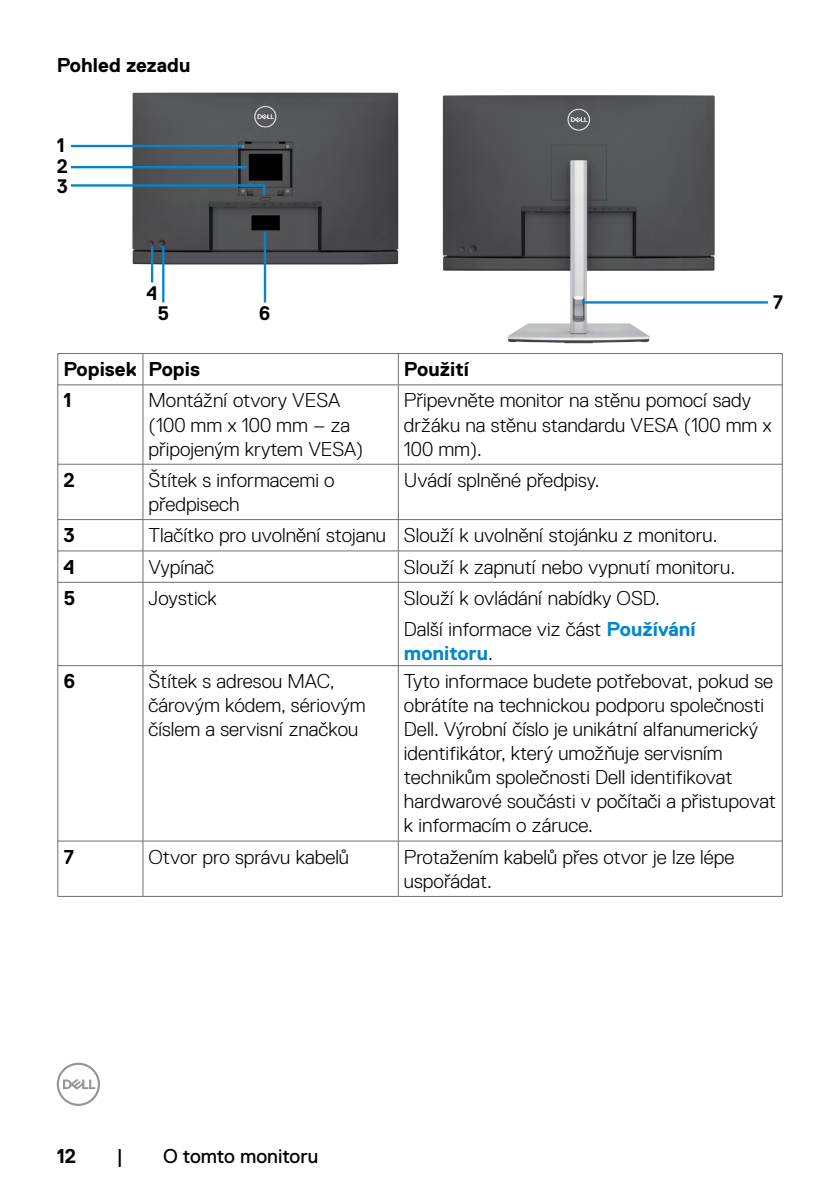
<style>
.page{position:relative;width:840px;height:1191px;background:#fff}
.page>*{position:absolute;margin:0;border:0;box-sizing:border-box;transform-origin:0 0}
.t1{font:300 20px/24px "Dell Replica";color:#000}
.t2{font:700 20px "Dell Replica";color:#000}
.t3{font:20px "Dell Replica";color:#000}
.t4{font:700 20px "Dell Replica";color:#0087cb}
.t5{font:700 19.6px/20.2px "Dell Replica";color:#030000}
.s1{font-weight:700;color:#0087cb}
.s2{font-weight:300;color:#000}
</style>
<div class="page">
<svg style="left:57px;top:1062px;width:43px;height:44px"></svg>
<img style="left:130px;top:92px;width:269px;height:176px">
<img style="left:442px;top:95px;width:278px;height:249px">
<hr style="left:71px;top:145px;width:170px;height:2px;background:#0087cb">
<hr style="left:581px;top:301px;width:186px;height:2px;background:#0087cb">
<svg style="left:70px;top:154px;width:212px;height:44px"></svg>
<hr style="left:264px;top:232px;width:2px;height:70px;background:#0087cb">
<hr style="left:162px;top:246px;width:2px;height:56px;background:#0087cb">
<hr style="left:151px;top:246px;width:2px;height:36px;background:#0087cb">
<hr style="left:71px;top:166px;width:176px;height:2px;background:#0087cb">
<svg style="left:251px;top:215px;width:29px;height:15px"></svg>
<hr style="left:142px;top:550px;width:256px;height:1px;background:#6d6e71">
<hr style="left:142px;top:551px;width:1px;height:31px;background:#6d6e71">
<hr style="left:398px;top:550px;width:384px;height:1px;background:#6d6e71">
<hr style="left:398px;top:551px;width:1px;height:31px;background:#6d6e71">
<hr style="left:781px;top:551px;width:1px;height:31px;background:#6d6e71">
<hr style="left:142px;top:582px;width:256px;height:1px;background:#6d6e71">
<hr style="left:398px;top:582px;width:384px;height:1px;background:#6d6e71">
<hr style="left:57px;top:353px;width:86px;height:1px;background:#6d6e71">
<hr style="left:57px;top:354px;width:1px;height:31px;background:#6d6e71">
<hr style="left:143px;top:353px;width:255px;height:1px;background:#6d6e71">
<hr style="left:142px;top:354px;width:1px;height:30px;background:#6d6e71">
<hr style="left:398px;top:353px;width:384px;height:1px;background:#6d6e71">
<hr style="left:398px;top:354px;width:1px;height:30px;background:#6d6e71">
<hr style="left:781px;top:354px;width:1px;height:31px;background:#6d6e71">
<hr style="left:57px;top:384px;width:86px;height:1px;background:#6d6e71">
<hr style="left:57px;top:385px;width:1px;height:79px;background:#6d6e71">
<hr style="left:142px;top:384px;width:256px;height:1px;background:#6d6e71">
<hr style="left:142px;top:385px;width:1px;height:79px;background:#6d6e71">
<hr style="left:398px;top:384px;width:384px;height:1px;background:#6d6e71">
<hr style="left:398px;top:385px;width:1px;height:79px;background:#6d6e71">
<hr style="left:781px;top:385px;width:1px;height:79px;background:#6d6e71">
<hr style="left:57px;top:464px;width:86px;height:1px;background:#6d6e71">
<hr style="left:57px;top:464px;width:1px;height:55px;background:#6d6e71">
<hr style="left:142px;top:464px;width:256px;height:1px;background:#6d6e71">
<hr style="left:142px;top:464px;width:1px;height:55px;background:#6d6e71">
<hr style="left:398px;top:464px;width:384px;height:1px;background:#6d6e71">
<hr style="left:398px;top:464px;width:1px;height:55px;background:#6d6e71">
<hr style="left:781px;top:464px;width:1px;height:55px;background:#6d6e71">
<hr style="left:57px;top:519px;width:86px;height:1px;background:#6d6e71">
<hr style="left:57px;top:519px;width:1px;height:32px;background:#6d6e71">
<hr style="left:142px;top:519px;width:256px;height:1px;background:#6d6e71">
<hr style="left:142px;top:520px;width:1px;height:30px;background:#6d6e71">
<hr style="left:398px;top:519px;width:384px;height:1px;background:#6d6e71">
<hr style="left:398px;top:520px;width:1px;height:30px;background:#6d6e71">
<hr style="left:781px;top:519px;width:1px;height:32px;background:#6d6e71">
<hr style="left:57px;top:550px;width:86px;height:1px;background:#6d6e71">
<hr style="left:57px;top:551px;width:1px;height:31px;background:#6d6e71">
<hr style="left:57px;top:582px;width:86px;height:1px;background:#6d6e71">
<hr style="left:57px;top:582px;width:1px;height:83px;background:#6d6e71">
<hr style="left:142px;top:582px;width:1px;height:83px;background:#6d6e71">
<hr style="left:398px;top:582px;width:1px;height:83px;background:#6d6e71">
<hr style="left:781px;top:582px;width:1px;height:83px;background:#6d6e71">
<hr style="left:57px;top:665px;width:86px;height:1px;background:#6d6e71">
<hr style="left:57px;top:665px;width:1px;height:176px;background:#6d6e71">
<hr style="left:142px;top:665px;width:256px;height:1px;background:#6d6e71">
<hr style="left:142px;top:666px;width:1px;height:174px;background:#6d6e71">
<hr style="left:398px;top:665px;width:384px;height:1px;background:#6d6e71">
<hr style="left:398px;top:666px;width:1px;height:174px;background:#6d6e71">
<hr style="left:781px;top:665px;width:1px;height:176px;background:#6d6e71">
<hr style="left:57px;top:840px;width:86px;height:1px;background:#6d6e71">
<hr style="left:57px;top:841px;width:1px;height:55px;background:#6d6e71">
<hr style="left:142px;top:840px;width:256px;height:1px;background:#6d6e71">
<hr style="left:142px;top:841px;width:1px;height:55px;background:#6d6e71">
<hr style="left:398px;top:840px;width:384px;height:1px;background:#6d6e71">
<hr style="left:398px;top:841px;width:1px;height:55px;background:#6d6e71">
<hr style="left:781px;top:841px;width:1px;height:55px;background:#6d6e71">
<hr style="left:57px;top:896px;width:86px;height:1px;background:#6d6e71">
<hr style="left:143px;top:896px;width:255px;height:1px;background:#6d6e71">
<hr style="left:398px;top:896px;width:384px;height:1px;background:#6d6e71">
<p class="t2" style="left:57px;top:54px;width:135px">Pohled zezadu</p>
<p class="t5" style="left:57px;top:136px;width:13px">1<br>2<br>3</p>
<p class="t5" style="left:146px;top:283px;width:13px">4</p>
<p class="t5" style="left:157px;top:303px;width:13px">5</p>
<p class="t5" style="left:258px;top:303px;width:13px">6</p>
<p class="t5" style="left:772px;top:292px;width:12px">7</p>
<p class="t2" style="left:63px;top:358px;width:138px">Popisek Popis</p>
<p class="t2" style="left:404px;top:358px;width:66px">Použití</p>
<p class="t2" style="left:63px;top:389px;width:10px">1</p>
<p class="t1" style="left:148px;top:389px;width:216px">Montážní otvory VESA (100 mm x 100 mm – za připojeným krytem VESA)</p>
<p class="t1" style="left:404px;top:389px;width:369px">Připevněte monitor na stěnu pomocí sady držáku na stěnu standardu VESA (100 mm x<br>100 mm).</p>
<p class="t2" style="left:63px;top:469px;width:13px">2</p>
<p class="t1" style="left:148px;top:468px;width:187px">Štítek s informacemi o předpisech</p>
<p class="t1" style="left:404px;top:468px;width:197px">Uvádí splněné předpisy.</p>
<p class="t2" style="left:63px;top:524px;width:13px">3</p>
<p class="t1" style="left:148px;top:523px;width:570px">Tlačítko pro uvolnění stojanu Slouží k uvolnění stojánku z monitoru.</p>
<p class="t2" style="left:63px;top:555px;width:13px">4</p>
<p class="t1" style="left:148px;top:555px;width:67px">Vypínač</p>
<p class="t1" style="left:404px;top:555px;width:332px">Slouží k zapnutí nebo vypnutí monitoru.</p>
<p class="t2" style="left:63px;top:587px;width:13px">5</p>
<p class="t1" style="left:148px;top:586px;width:70px">Joystick</p>
<p class="t1" style="left:404px;top:582px;width:293px;line-height:31px">Slouží k ovládání nabídky OSD.<br>Další informace viz část <span class="s1">Používání</span></p>
<p class="t4" style="left:404px;top:642px;width:90px">monitoru<span class="s2">.</span></p>
<p class="t2" style="left:63px;top:670px;width:13px">6</p>
<p class="t1" style="left:148px;top:669px;width:218px">Štítek s adresou MAC, čárovým kódem, sériovým číslem a servisní značkou</p>
<p class="t1" style="left:404px;top:669px;width:373px">Tyto informace budete potřebovat, pokud se obrátíte na technickou podporu společnosti Dell. Výrobní číslo je unikátní alfanumerický identifikátor, který umožňuje servisním technikům společnosti Dell identifikovat hardwarové součásti v počítači a přistupovat k informacím o záruce.</p>
<p class="t2" style="left:63px;top:845px;width:12px">7</p>
<p class="t1" style="left:148px;top:845px;width:202px">Otvor pro správu kabelů</p>
<p class="t1" style="left:404px;top:845px;width:332px">Protažením kabelů přes otvor je lze lépe uspořádat.</p>
<p class="t2" style="left:57px;top:1144px;width:21px">12</p>
<p class="t3" style="left:116px;top:1144px;width:8px">|</p>
<p class="t3" style="left:163px;top:1144px;width:157px">O tomto monitoru</p>
</div>
